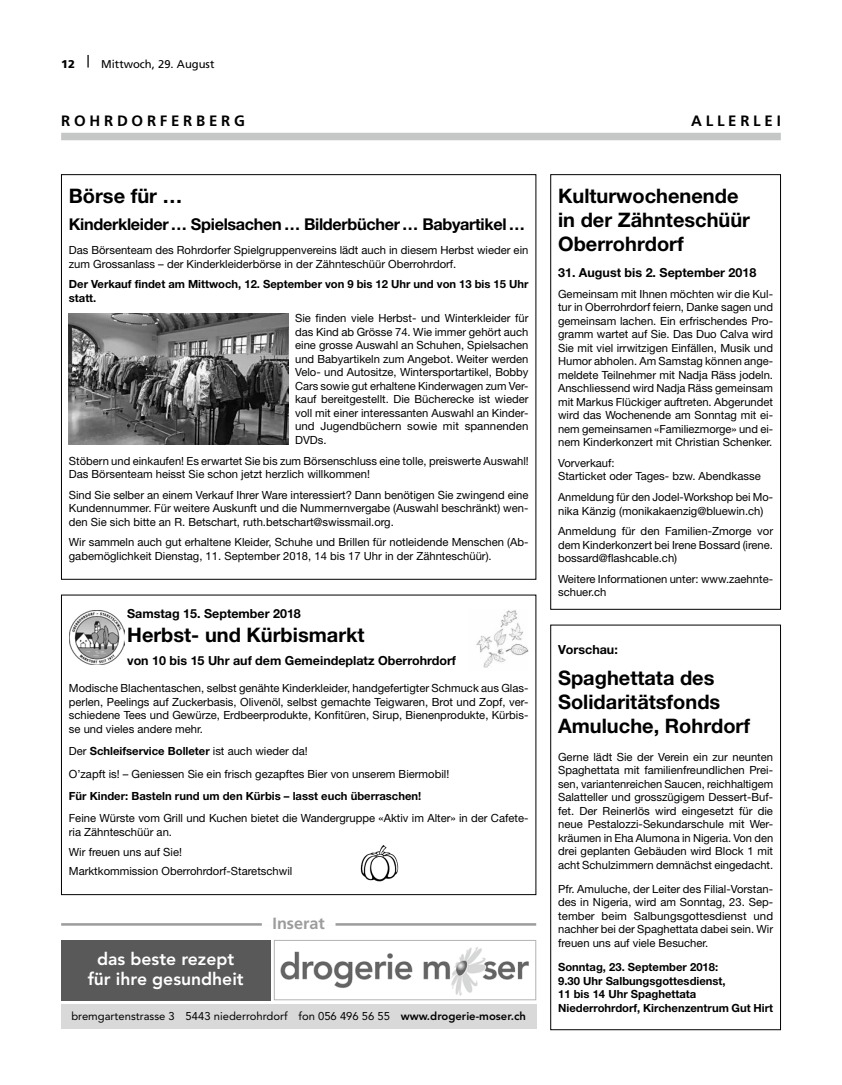
<style>
.page{position:relative;width:842px;height:1085px;background:#fff}
.page>*{position:absolute;margin:0;border:0;box-sizing:border-box;transform-origin:0 0}
.t1{font:700 20px/24px "Helvetica Neue LT Std";color:#000}
.t2{font:800 17.5px/20px "Avenir";color:#fff;text-align:center}
.t3{font:700 16.25px "Helvetica Neue LT Std";letter-spacing:-.02em;color:#000}
.t4{font:700 16.25px "Frutiger LT Std";color:#9c9c9d}
.t5{font:700 15px "Frutiger LT Std";letter-spacing:.25em;color:#000}
.t6{font:700 12.5px "Helvetica Neue LT Std";color:#000}
.t7{font:11.25px/13.5px "Helvetica Neue LT Std";color:#000}
.t8{font:700 11.25px/13.5px "Helvetica Neue LT Std";color:#000}
.t9{font:11.25px "Avenir";color:#000}
.t10{font:11.25px "Frutiger LT Std";color:#000}
.t11{font:900 11.25px "Frutiger LT Std";color:#000}
.s1{font-weight:700}
.s2{font-weight:800}
</style>
<div class="page">
<img style="left:69px;top:313px;width:219px;height:131px">
<svg style="left:87px;top:55px;width:2px;height:13px"></svg>
<img style="left:69px;top:610px;width:55px;height:55px">
<img style="left:476px;top:610px;width:52px;height:58px">
<img style="left:360px;top:845px;width:39px;height:35px">
<div style="left:550px;top:174px;width:230px;height:435px;border:1px solid #000"></div>
<div style="left:550px;top:624px;width:230px;height:405px;border:1px solid #000"></div>
<div style="left:61px;top:133px;width:719px;height:7px;background:#c5c6c6"></div>
<div style="left:61px;top:1003px;width:475px;height:25px;background:#d9d9d9"></div>
<div style="left:61px;top:939px;width:209px;height:61px;background:#595959"></div>
<img style="left:280px;top:947px;width:249px;height:49px">
<div style="left:274px;top:939px;width:262px;height:61px;border:1px solid #b3b3b3"></div>
<hr style="left:61px;top:923px;width:475px;height:2px;background:#9c9c9d">
<hr style="left:262px;top:922px;width:73px;height:3px;background:#fff">
<p class="t11" style="left:61px;top:57px;width:15px">12</p>
<p class="t10" style="left:101px;top:57px;width:115px">Mittwoch, 29. August</p>
<h3 class="t5" style="left:61px;top:112px;width:185px">ROHRDORFERBERG</h3>
<h3 class="t5" style="left:691px;top:112px;width:91px">ALLERLEI</h3>
<h1 class="t1" style="left:69px;top:184px;width:115px">Börse für …</h1>
<h3 class="t3" style="left:69px;top:214px;width:457px">Kinderkleider… Spielsachen… Bilderbücher… Babyartikel…</h3>
<p class="t7" style="left:69px;top:243px;width:461px">Das Börsenteam des Rohrdorfer Spielgruppenvereins lädt auch in diesem Herbst wieder ein zum Grossanlass – der Kinderkleiderbörse in der Zähnteschüür Oberrohrdorf.</p>
<p class="t8" style="left:69px;top:277px;width:461px">Der Verkauf findet am Mittwoch, 12. September von 9 bis 12 Uhr und von 13 bis 15 Uhr statt.</p>
<p class="t7" style="left:295px;top:311px;width:235px;text-align:justify">Sie finden viele Herbst- und Winterkleider für das Kind ab Grösse 74. Wie immer gehört auch eine grosse Auswahl an Schuhen, Spielsachen und Babyartikeln zum Angebot. Weiter werden Velo- und Autositze, Wintersportartikel, Bobby Cars sowie gut erhaltene Kinderwagen zum Ver&shy;kauf bereitgestellt. Die Bücherecke ist wieder voll mit einer interessanten Auswahl an Kinder&shy;und Jugendbüchern sowie mit spannenden DVDs.</p>
<p class="t7" style="left:69px;top:453px;width:461px">Stöbern und einkaufen! Es erwartet Sie bis zum Börsenschluss eine tolle, preiswerte Auswahl!<br>Das Börsenteam heisst Sie schon jetzt herzlich willkommen!</p>
<p class="t7" style="left:69px;top:487px;width:461px;text-align:justify">Sind Sie selber an einem Verkauf Ihrer Ware interessiert? Dann benötigen Sie zwingend eine Kundennummer. Für weitere Auskunft und die Nummernvergabe (Auswahl beschränkt) wen&shy;den Sie sich bitte an R. Betschart, ruth.betschart@swissmail.org.</p>
<p class="t7" style="left:69px;top:535px;width:461px">Wir sammeln auch gut erhaltene Kleider, Schuhe und Brillen für notleidende Menschen (Ab&shy;gabemöglichkeit Dienstag, 11. September 2018, 14 bis 17 Uhr in der Zähnteschüür).</p>
<p class="t6" style="left:127px;top:606px;width:175px">Samstag 15. September 2018</p>
<h1 class="t1" style="left:127px;top:622px;width:239px">Herbst- und Kürbismarkt</h1>
<p class="t6" style="left:127px;top:652px;width:330px">von 10 bis 15 Uhr auf dem Gemeindeplatz Oberrohrdorf</p>
<p class="t7" style="left:69px;top:681px;width:461px;text-align:justify">Modische Blachentaschen, selbst genähte Kinderkleider, handgefertigter Schmuck aus Glas&shy;perlen, Peelings auf Zuckerbasis, Olivenöl, selbst gemachte Teigwaren, Brot und Zopf, ver&shy;schiedene Tees und Gewürze, Erdbeerprodukte, Konfitüren, Sirup, Bienenprodukte, Kürbis&shy;se und vieles andere mehr.</p>
<p class="t7" style="left:69px;top:739px;width:382px;line-height:22.4px">Der <span class="s1">Schleifservice Bolleter</span> ist auch wieder da!<br>O’zapft is! – Geniessen Sie ein frisch gezapftes Bier von unserem Biermobil!</p>
<p class="t8" style="left:69px;top:788px;width:354px">Für Kinder: Basteln rund um den Kürbis – lasst euch überraschen!</p>
<p class="t7" style="left:69px;top:811px;width:461px">Feine Würste vom Grill und Kuchen bietet die Wandergruppe «Aktiv im Alter» in der Cafete&shy;ria Zähnteschüür an.</p>
<p class="t7" style="left:69px;top:842px;width:225px;line-height:18.8px">Wir freuen uns auf Sie!<br>Marktkommission Oberrohrdorf-Staretschwil</p>
<h2 class="t2" style="left:88px;top:949px;width:157px">das beste rezept für ihre gesundheit</h2>
<h3 class="t4" style="left:272px;top:913px;width:54px">Inserat</h3>
<p class="t9" style="left:71px;top:1009px;width:456px">bremgartenstrasse 3 5443 niederrohrdorf fon 056 496 56 55 <span class="s2">www.drogerie-moser.ch</span></p>
<h1 class="t1" style="left:558px;top:184px;width:193px">Kulturwochenende in der Zähnteschüür<br>Oberrohrdorf</h1>
<p class="t6" style="left:558px;top:265px;width:200px">31. August bis 2. September 2018</p>
<p class="t7" style="left:558px;top:287px;width:216px;text-align:justify">Gemeinsam mit Ihnen möchten wir die Kul&shy;tur in Oberrohrdorf feiern, Danke sagen und gemeinsam lachen. Ein erfrischendes Pro&shy;gramm wartet auf Sie. Das Duo Calva wird Sie mit viel irrwitzigen Einfällen, Musik und Humor abholen. Am Samstag können ange&shy;meldete Teilnehmer mit Nadja Räss jodeln.<br>Anschliessend wird Nadja Räss gemeinsam mit Markus Flückiger auftreten. Abgerundet wird das Wochenende am Sonntag mit ei&shy;nem gemeinsamen «Familiezmorge» und ei&shy;nem Kinderkonzert mit Christian Schenker.</p>
<p class="t7" style="left:558px;top:456px;width:204px">Vorverkauf:<br>Starticket oder Tages- bzw. Abendkasse</p>
<p class="t7" style="left:558px;top:490px;width:216px">Anmeldung für den Jodel-Workshop bei Mo&shy;nika Känzig (monikakaenzig@bluewin.ch)</p>
<p class="t7" style="left:558px;top:524px;width:216px;text-align:justify">Anmeldung für den Familien-Zmorge vor dem Kinderkonzert bei Irene Bossard (irene. bossard@flashcable.ch)</p>
<p class="t7" style="left:558px;top:571px;width:216px">Weitere Informationen unter: www.zaehnte&shy;schuer.ch</p>
<p class="t6" style="left:558px;top:641px;width:61px">Vorschau:</p>
<h1 class="t1" style="left:558px;top:665px;width:193px">Spaghettata des<br>Solidaritätsfonds<br>Amuluche, Rohrdorf</h1>
<p class="t7" style="left:558px;top:749px;width:217px;text-align:justify">Gerne lädt Sie der Verein ein zur neunten Spaghettata mit familienfreundlichen Prei&shy;sen, variantenreichen Saucen, reichhaltigem Salatteller und grosszügigem Dessert-Buf&shy;fet. Der Reinerlös wird eingesetzt für die neue Pestalozzi-Sekundarschule mit Wer&shy;kräumen in Eha Alumona in Nigeria. Von den drei geplanten Gebäuden wird Block 1 mit acht Schulzimmern demnächst eingedacht.</p>
<p class="t7" style="left:558px;top:881px;width:216px;text-align:justify">Pfr. Amuluche, der Leiter des Filial-Vorstan&shy;des in Nigeria, wird am Sonntag, 23. Sep&shy;tember beim Salbungsgottesdienst und nachher bei der Spaghettata dabei sein. Wir freuen uns auf viele Besucher.</p>
<p class="t8" style="left:558px;top:959px;width:216px">Sonntag, 23. September 2018:<br>9.30 Uhr Salbungsgottesdienst,<br>11 bis 14 Uhr Spaghettata<br>Niederrohrdorf, Kirchenzentrum Gut Hirt</p>
</div>
